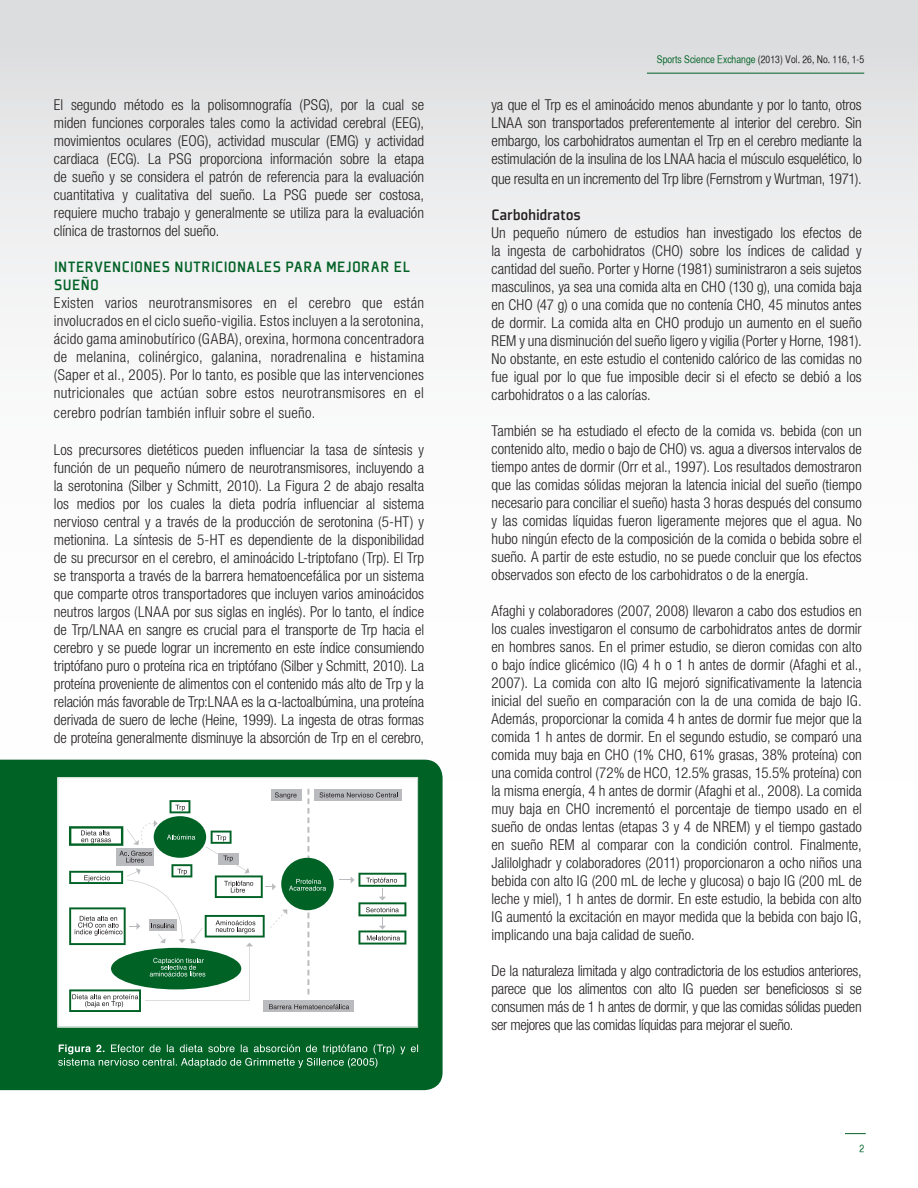
<style>
.page{position:relative;width:918px;height:1188px;background:#fff}
.page>*{position:absolute;margin:0;border:0;box-sizing:border-box;transform-origin:0 0}
.newbody_text_no_bull{font:500 16.5px/18px "Plexes Pro";letter-spacing:.025em;color:#016226}
.newbody_text_no_bull-2{font:500 16.5px "Plexes Pro";letter-spacing:-.015em;color:#231f20}
.t1{font:300 condensed 15px/18px "Helvetica Neue LT Std";color:#231f20;text-align:justify}
.t2{font:300 condensed 15px "Helvetica Neue LT Std";letter-spacing:.02em;color:#231f20}
.t3{font:10.5px "Helvetica CY Plain";color:#231f20}
.t4{font:10.5px "Helvetica CY Plain";color:#016226}
.s1{font-family:"Helvetica";font-stretch:normal}
.s2{color:#016226}
</style>
<div class="page">
<div style="left:0;top:0;width:918px;height:1188px;background:linear-gradient(to bottom,#e8e9ea,#fff)"></div>
<hr style="left:647px;top:73px;width:217px;height:1px;background:#016226">
<svg style="left:845px;top:1133px;width:21px;height:1px"></svg>
<div style="left:0;top:760px;width:443px;height:330px;background:#016226"></div>
<svg style="left:57px;top:777px;width:361px;height:251px"></svg>
<svg style="left:58px;top:1044px;width:360px;height:24px"></svg>
<p class="t1" style="left:54px;top:96px;width:372px">El segundo método es la polisomnografía (PSG), por la cual se miden funciones corporales tales como la actividad cerebral (EEG), movimientos oculares (EOG), actividad muscular (EMG) y actividad cardiaca (ECG). La PSG proporciona información sobre la etapa de sueño y se considera el patrón de referencia para la evaluación cuantitativa y cualitativa del sueño. La PSG puede ser costosa, requiere mucho trabajo y generalmente se utiliza para la evaluación clínica de trastornos del sueño.</p>
<p class="newbody_text_no_bull" style="left:54px;top:258px;width:357px">INTERVENCIONES NUTRICIONALES PARA MEJORAR EL<br>SUEÑO</p>
<p class="t1" style="left:54px;top:294px;width:372px">Existen varios neurotransmisores en el cerebro que están involucrados en el ciclo sueño-vigilia. Estos incluyen a la serotonina, ácido gama aminobutírico (GABA), orexina, hormona concentradora de melanina, colinérgico, galanina, noradrenalina e histamina (Saper et al., 2005). Por lo tanto, es posible que las intervenciones nutricionales que actúan sobre estos neurotransmisores en el</p>
<p class="t2" style="left:54px;top:404px;width:263px">cerebro podrían también influir sobre el sueño.</p>
<p class="t1" style="left:54px;top:441px;width:372px">Los precursores dietéticos pueden influenciar la tasa de síntesis y función de un pequeño número de neurotransmisores, incluyendo a la serotonina (Silber y Schmitt, 2010). La Figura 2 de abajo resalta los medios por los cuales la dieta podría influenciar al sistema nervioso central y a través de la producción de serotonina (5-HT) y metionina. La síntesis de 5-HT es dependiente de la disponibilidad de su precursor en el cerebro, el aminoácido L-triptofano (Trp). El Trp se transporta a través de la barrera hematoencefálica por un sistema que comparte otros transportadores que incluyen varios aminoácidos neutros largos (LNAA por sus siglas en inglés). Por lo tanto, el índice de Trp/LNAA en sangre es crucial para el transporte de Trp hacia el cerebro y se puede lograr un incremento en este índice consumiendo triptófano puro o proteína rica en triptófano (Silber y Schmitt, 2010). La proteína proveniente de alimentos con el contenido más alto de Trp y la relación más favorable de Trp:LNAA es la <span class="s1">α</span>-lactoalbúmina, una proteína derivada de suero de leche (Heine, 1999). La ingesta de otras formas de proteína generalmente disminuye la absorción de Trp en el cerebro,</p>
<p class="t3" style="left:657px;top:53px;width:209px"><span class="s2">Sports Science Exchange</span> (2013) Vol. 26, No. 116, 1-5</p>
<p class="t1" style="left:492px;top:96px;width:372px">ya que el Trp es el aminoácido menos abundante y por lo tanto, otros LNAA son transportados preferentemente al interior del cerebro. Sin embargo, los carbohidratos aumentan el Trp en el cerebro mediante la estimulación de la insulina de los LNAA hacia el músculo esquelético, lo</p>
<p class="t1" style="left:492px;top:170px;width:372px">que resulta en un incremento del Trp libre (Fernstrom y Wurtman, 1971).</p>
<p class="newbody_text_no_bull-2" style="left:492px;top:205px;width:91px">Carbohidratos</p>
<p class="t1" style="left:492px;top:224px;width:372px">Un pequeño número de estudios han investigado los efectos de la ingesta de carbohidratos (CHO) sobre los índices de calidad y cantidad del sueño. Porter y Horne (1981) suministraron a seis sujetos masculinos, ya sea una comida alta en CHO (130 g), una comida baja en CHO (47 g) o una comida que no contenía CHO, 45 minutos antes de dormir. La comida alta en CHO produjo un aumento en el sueño REM y una disminución del sueño ligero y vigilia (Porter y Horne, 1981).<br>No obstante, en este estudio el contenido calórico de las comidas no fue igual por lo que fue imposible decir si el efecto se debió a los carbohidratos o a las calorías.</p>
<p class="t1" style="left:492px;top:422px;width:372px">También se ha estudiado el efecto de la comida vs. bebida (con un contenido alto, medio o bajo de CHO) vs. agua a diversos intervalos de tiempo antes de dormir (Orr et al., 1997). Los resultados demostraron que las comidas sólidas mejoran la latencia inicial del sueño (tiempo necesario para conciliar el sueño) hasta 3 horas después del consumo y las comidas líquidas fueron ligeramente mejores que el agua. No hubo ningún efecto de la composición de la comida o bebida sobre el sueño. A partir de este estudio, no se puede concluir que los efectos observados son efecto de los carbohidratos o de la energía.</p>
<p class="t1" style="left:492px;top:602px;width:372px">Afaghi y colaboradores (2007, 2008) llevaron a cabo dos estudios en los cuales investigaron el consumo de carbohidratos antes de dormir en hombres sanos. En el primer estudio, se dieron comidas con alto o bajo índice glicémico (IG) 4 h o 1 h antes de dormir (Afaghi et al., 2007). La comida con alto IG mejoró significativamente la latencia inicial del sueño en comparación con la de una comida de bajo IG.<br>Además, proporcionar la comida 4 h antes de dormir fue mejor que la comida 1 h antes de dormir. En el segundo estudio, se comparó una comida muy baja en CHO (1% CHO, 61% grasas, 38% proteína) con una comida control (72% de HCO, 12.5% grasas, 15.5% proteína) con la misma energía, 4 h antes de dormir (Afaghi et al., 2008). La comida muy baja en CHO incrementó el porcentaje de tiempo usado en el sueño de ondas lentas (etapas 3 y 4 de NREM) y el tiempo gastado en sueño REM al comparar con la condición control. Finalmente, Jalilolghadr y colaboradores (2011) proporcionaron a ocho niños una bebida con alto IG (200 mL de leche y glucosa) o bajo IG (200 mL de leche y miel), 1 h antes de dormir. En este estudio, la bebida con alto IG aumentó la excitación en mayor medida que la bebida con bajo IG, implicando una baja calidad de sueño.</p>
<p class="t1" style="left:492px;top:962px;width:372px">De la naturaleza limitada y algo contradictoria de los estudios anteriores, parece que los alimentos con alto IG pueden ser beneficiosos si se consumen más de 1 h antes de dormir, y que las comidas sólidas pueden ser mejores que las comidas líquidas para mejorar el sueño.</p>
<p class="t4" style="left:859px;top:1142px;width:6px">2</p>
</div>
